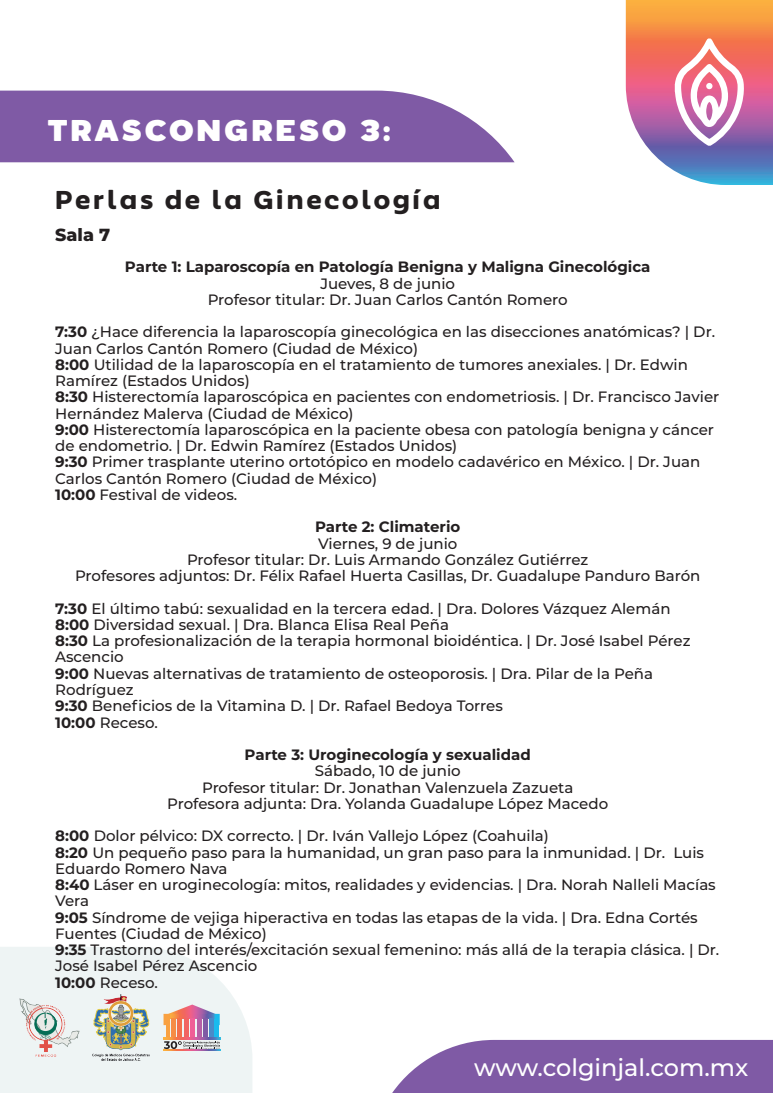
<style>
.page{position:relative;width:773px;height:1093px;background:#fff}
.page>*{position:absolute;margin:0;border:0;box-sizing:border-box;transform-origin:0 0}
.t1{font:800 30px "Monty";letter-spacing:.1em;color:#fff}
.t2{font:700 25.75px "Monty";letter-spacing:.1em;color:#231f20}
.t3{font:500 23.88px "Montserrat";color:#fff}
.t4{font:800 17.5px "Montserrat";color:#231f20}
.t5{font:500 15px/16.2px "Montserrat";color:#231f20;text-align:center}
.t6{font:700 15px "Montserrat";color:#231f20}
.s1{font-weight:700}
</style>
<div class="page">
<svg style="left:0;top:947px;width:252px;height:145px;background:#eff4f4"></svg>
<svg style="left:393px;top:1039px;width:379px;height:53px;background:#8b69ad"></svg>
<svg style="left:0;top:91px;width:514px;height:71px;background:#8966ac"></svg>
<svg style="left:625px;top:0;width:147px;height:185px"></svg>
<svg style="left:166px;top:1004px;width:52px;height:10px"></svg>
<svg style="left:170px;top:1014px;width:44px;height:4px"></svg>
<hr style="left:184px;top:1018px;width:4px;height:20px;background:#f16462">
<div style="left:190px;top:1018px;width:5px;height:20px;background:#f05f97"></div>
<div style="left:171px;top:1018px;width:5px;height:20px;background:#f68c46"></div>
<div style="left:177px;top:1018px;width:5px;height:20px;background:#f36f4b"></div>
<hr style="left:197px;top:1018px;width:4px;height:20px;background:#b660a6">
<div style="left:203px;top:1018px;width:5px;height:20px;background:#7f5aa5"></div>
<div style="left:209px;top:1018px;width:5px;height:20px;background:#498bc9"></div>
<div style="left:214px;top:1019px;width:5px;height:19px;background:#19bbee"></div>
<hr style="left:166px;top:1019px;width:4px;height:19px;background:#f9a141">
<div style="left:163px;top:1013px;width:7px;height:12px;background:#f9a141"></div>
<div style="left:214px;top:1013px;width:6px;height:12px;background:#19bbee"></div>
<svg style="left:164px;top:1037px;width:56px;height:2px"></svg>
<svg style="left:164px;top:1049px;width:56px;height:1px"></svg>
<svg style="left:164px;top:1041px;width:57px;height:8px"></svg>
<img style="left:92px;top:994px;width:57px;height:66px">
<img style="left:19px;top:998px;width:60px;height:58px">
<h1 class="t1" style="left:48px;top:108px;width:345px">TRASCONGRESO 3:</h1>
<h2 class="t2" style="left:55px;top:183px;width:387px">Perlas de la Ginecología</h2>
<p class="t4" style="left:55px;top:222px;width:56px">Sala 7</p>
<p class="t6" style="left:125px;top:256px;width:527px">Parte 1: Laparoscopía en Patología Benigna y Maligna Ginecológica</p>
<p class="t5" style="left:208px;top:274px;width:361px">Jueves, 8 de junio<br>Profesor titular: Dr. Juan Carlos Cantón Romero</p>
<p class="t5" style="left:55px;top:323px;width:665px;text-align:left"><span class="s1">7:30</span> ¿Hace diferencia la laparoscopía ginecológica en las disecciones anatómicas? | Dr.<br>Juan Carlos Cantón Romero (Ciudad de México)<br><span class="s1">8:00</span> Utilidad de la laparoscopía en el tratamiento de tumores anexiales. | Dr. Edwin Ramírez (Estados Unidos)<br><span class="s1">8:30</span> Histerectomía laparoscópica en pacientes con endometriosis. | Dr. Francisco Javier Hernández Malerva (Ciudad de México)<br><span class="s1">9:00</span> Histerectomía laparoscópica en la paciente obesa con patología benigna y cáncer de endometrio. | Dr. Edwin Ramírez (Estados Unidos)<br><span class="s1">9:30</span> Primer trasplante uterino ortotópico en modelo cadavérico en México. | Dr. Juan Carlos Cantón Romero (Ciudad de México)<br><span class="s1">10:00</span> Festival de videos.</p>
<p class="t6" style="left:315px;top:516px;width:147px">Parte 2: Climaterio</p>
<p class="t5" style="left:75px;top:534px;width:626px">Viernes, 9 de junio<br>Profesor titular: Dr. Luis Armando González Gutiérrez<br>Profesores adjuntos: Dr. Félix Rafael Huerta Casillas, Dr. Guadalupe Panduro Barón</p>
<p class="t5" style="left:55px;top:599px;width:636px;text-align:left"><span class="s1">7:30</span> El último tabú: sexualidad en la tercera edad. | Dra. Dolores Vázquez Alemán <span class="s1">8:00</span> Diversidad sexual. | Dra. Blanca Elisa Real Peña<br><span class="s1">8:30</span> La profesionalización de la terapia hormonal bioidéntica. | Dr. José Isabel Pérez Ascencio<br><span class="s1">9:00</span> Nuevas alternativas de tratamiento de osteoporosis. | Dra. Pilar de la Peña Rodríguez<br><span class="s1">9:30</span> Beneficios de la Vitamina D. | Dr. Rafael Bedoya Torres<br><span class="s1">10:00</span> Receso.</p>
<p class="t6" style="left:244px;top:743px;width:287px">Parte 3: Uroginecología y sexualidad</p>
<p class="t5" style="left:167px;top:762px;width:442px">Sábado, 10 de junio<br>Profesor titular: Dr. Jonathan Valenzuela Zazueta<br>Profesora adjunta: Dra. Yolanda Guadalupe López Macedo</p>
<p class="t5" style="left:55px;top:827px;width:665px;text-align:left"><span class="s1">8:00</span> Dolor pélvico: DX correcto. | Dr. Iván Vallejo López (Coahuila)<br><span class="s1">8:20</span> Un pequeño paso para la humanidad, un gran paso para la inmunidad. | Dr. Luis Eduardo Romero Nava<br><span class="s1">8:40</span> Láser en uroginecología: mitos, realidades y evidencias. | Dra. Norah Nalleli Macías Vera<br><span class="s1">9:05</span> Síndrome de vejiga hiperactiva en todas las etapas de la vida. | Dra. Edna Cortés Fuentes (Ciudad de México)<br><span class="s1">9:35</span> Trastorno del interés/excitación sexual femenino: más allá de la terapia clásica. | Dr.<br>José Isabel Pérez Ascencio<br><span class="s1">10:00</span> Receso.</p>
<h3 class="t3" style="left:474px;top:1050px;width:275px">www.colginjal.com.mx</h3>
</div>
